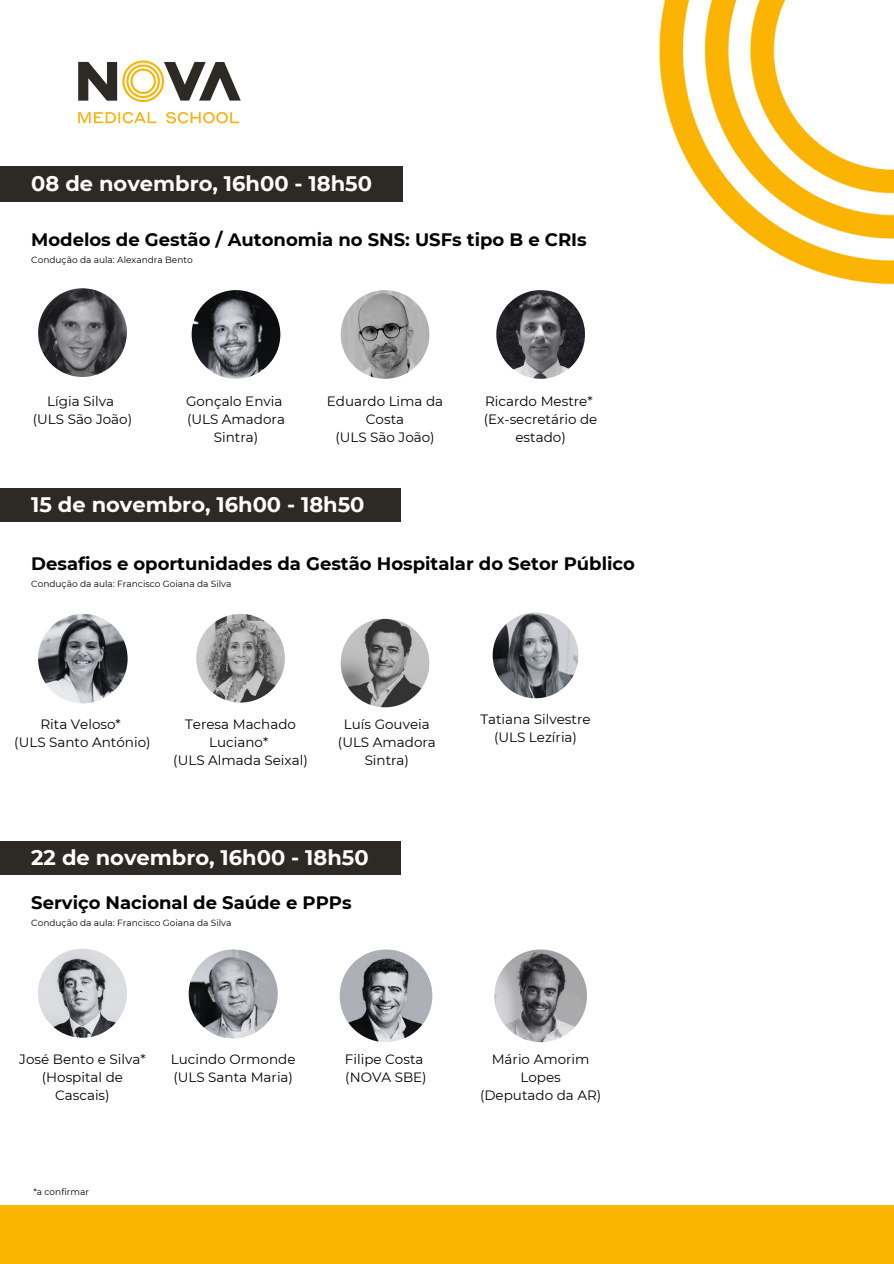
<style>
.page{position:relative;width:894px;height:1264px;background:#fff}
.page>*{position:absolute;margin:0;border:0;box-sizing:border-box;transform-origin:0 0}
.t1{font:700 21px "Montserrat";color:#fff}
.t2{font:700 18px "Montserrat";color:#000}
.t3{font:13.5px/18px "Montserrat";color:#000;text-align:center}
.t4{font:9px "Montserrat";color:#000}
</style>
<div class="page">
<img style="left:78px;top:60px;width:163px;height:64px">
<img style="left:659px;top:0;width:234px;height:285px">
<div style="left:0;top:488px;width:401px;height:34px;background:#2d2a26"></div>
<div style="left:0;top:166px;width:402px;height:35px;background:#2d2a26"></div>
<div style="left:0;top:841px;width:401px;height:34px;background:#2d2a26"></div>
<img style="left:38px;top:288px;width:89px;height:89px;border-radius:50%">
<img style="left:191px;top:290px;width:89px;height:89px;border-radius:50%">
<img style="left:340px;top:290px;width:89px;height:89px;border-radius:50%">
<img style="left:38px;top:614px;width:90px;height:89px;border-radius:50%">
<img style="left:196px;top:614px;width:89px;height:88px;border-radius:50%">
<img style="left:340px;top:618px;width:89px;height:89px;border-radius:50%">
<img style="left:492px;top:612px;width:86px;height:86px;border-radius:50%">
<img style="left:189px;top:949px;width:89px;height:89px;border-radius:50%">
<img style="left:339px;top:949px;width:93px;height:93px;border-radius:50%">
<img style="left:38px;top:948px;width:89px;height:89px;border-radius:50%">
<img style="left:494px;top:949px;width:93px;height:93px;border-radius:50%">
<img style="left:496px;top:290px;width:89px;height:89px;border-radius:50%">
<div style="left:0;top:1205px;width:893px;height:58px;background:#fab500"></div>
<h2 class="t1" style="left:31px;top:170px;width:342px">08 de novembro, 16h00 - 18h50</h2>
<h1 class="t2" style="left:31px;top:228px;width:557px">Modelos de Gestão / Autonomia no SNS: USFs tipo B e CRIs</h1>
<p class="t4" style="left:31px;top:254px;width:163px">Condução da aula: Alexandra Bento</p>
<h2 class="t3" style="left:33px;top:392px;width:101px">Lígia Silva (ULS São João)</h2>
<p class="t3" style="left:186px;top:392px;width:100px">Gonçalo Envia (ULS Amadora<br>Sintra)</p>
<p class="t3" style="left:327px;top:392px;width:118px">Eduardo Lima da<br>Costa<br>(ULS São João)</p>
<p class="t1" style="left:31px;top:491px;width:335px">15 de novembro, 16h00 - 18h50</p>
<h3 class="t3" style="left:483px;top:392px;width:115px">Ricardo Mestre* (Ex-secretário de estado)</h3>
<p class="t2" style="left:31px;top:552px;width:605px">Desafios e oportunidades da Gestão Hospitalar do Setor Público</p>
<h3 class="t4" style="left:31px;top:578px;width:201px">Condução da aula: Francisco Goiana da Silva</h3>
<h3 class="t3" style="left:14px;top:715px;width:138px">Rita Veloso*<br>(ULS Santo António)</h3>
<p class="t3" style="left:173px;top:715px;width:136px">Teresa Machado<br>Luciano*<br>(ULS Almada Seixal)</p>
<h3 class="t3" style="left:338px;top:715px;width:99px">Luís Gouveia (ULS Amadora<br>Sintra)</h3>
<h1 class="t3" style="left:480px;top:710px;width:112px">Tatiana Silvestre (ULS Lezíria)</h1>
<p class="t1" style="left:31px;top:844px;width:339px">22 de novembro, 16h00 - 18h50</p>
<p class="t2" style="left:31px;top:891px;width:322px">Serviço Nacional de Saúde e PPPs</p>
<h3 class="t4" style="left:31px;top:917px;width:201px">Condução da aula: Francisco Goiana da Silva</h3>
<h3 class="t3" style="left:19px;top:1050px;width:128px">José Bento e Silva* (Hospital de<br>Cascais)</h3>
<h3 class="t3" style="left:480px;top:1050px;width:123px">Mário Amorim<br>Lopes<br>(Deputado da AR)</h3>
<p class="t3" style="left:171px;top:1050px;width:126px;text-align:left">Lucindo Ormonde (ULS Santa Maria)</p>
<p class="t3" style="left:345px;top:1050px;width:83px;text-align:left">Filipe Costa (NOVA SBE)</p>
<p class="t4" style="left:33px;top:1185px;width:57px">*a confirmar</p>
</div>
